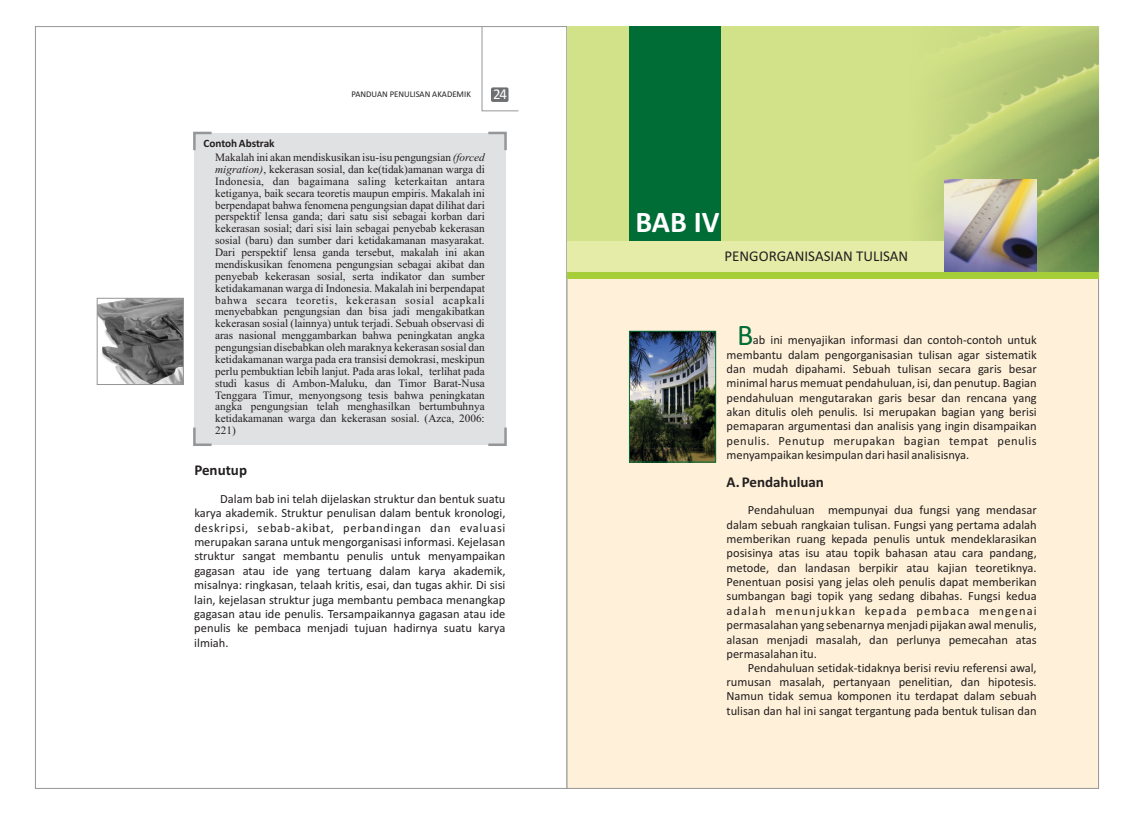
<style>
.page{position:relative;width:1134px;height:815px;background:#fff}
.page>*{position:absolute;margin:0;border:0;box-sizing:border-box;transform-origin:0 0}
.t1{font:700 30px "Calibri";color:#fff}
.t2{font:30px "Calibri";color:#006c36}
.t3{font:15px "Calibri";color:#231f20}
.t4{font:700 15px "Calibri";color:#231f20}
.t5{font:15px "Calibri";color:#fff}
.t6{font:12.5px/14.4px "Calibri";color:#231f20;text-align:justify}
.t7{font:11.25px/11.9px "Times New Roman";color:#231f20;text-align:justify}
.t8{font:700 11.25px "Calibri";color:#231f20}
.t9{font:8.75px "Calibri";color:#231f20}
.s1{font-style:italic}
</style>
<div class="page">
<svg style="left:35px;top:26px;width:532px;height:763px"></svg>
<div style="left:194px;top:133px;width:311px;height:312px;background:#e0e1e2"></div>
<svg style="left:482px;top:26px;width:37px;height:85px"></svg>
<div style="left:491px;top:87px;width:17px;height:15px;background:#6d6f71;border-radius:2px"></div>
<div style="left:567px;top:26px;width:532px;height:763px;background:#fff1d9"></div>
<div style="left:567px;top:27px;width:531px;height:245px;background:#d2e288"></div>
<img style="left:923px;top:27px;width:175px;height:245px">
<div style="left:629px;top:27px;width:92px;height:214px;background:#006c36"></div>
<div style="left:567px;top:241px;width:381px;height:31px;background:#e4eca8"></div>
<img style="left:945px;top:180px;width:92px;height:92px">
<div style="left:567px;top:272px;width:531px;height:7px;background:#a6ce39"></div>
<img style="left:631px;top:333px;width:83px;height:127px">
<div style="left:629px;top:331px;width:87px;height:131px;border:1px solid #006c36"></div>
<img style="left:99px;top:300px;width:83px;height:83px">
<div style="left:97px;top:298px;width:87px;height:87px;border:1px solid #949698"></div>
<svg style="left:192px;top:425px;width:22px;height:22px"></svg>
<svg style="left:486px;top:425px;width:22px;height:22px"></svg>
<svg style="left:192px;top:130px;width:22px;height:23px"></svg>
<svg style="left:486px;top:130px;width:22px;height:23px"></svg>
<p class="t9" style="left:352px;top:91px;width:121px">PANDUAN PENULISAN AKADEMIK</p>
<p class="t5" style="left:493px;top:88px;width:15px">24</p>
<p class="t8" style="left:204px;top:139px;width:73px">Contoh Abstrak</p>
<p class="t7" style="left:215px;top:152px;width:271px">Makalah ini akan mendiskusikan isu-isu pengungsian <span class="s1">(forced migration)</span>, kekerasan sosial, dan ke(tidak)amanan warga di Indonesia, dan bagaimana saling keterkaitan antara ketiganya, baik secara teoretis maupun empiris. Makalah ini berpendapat bahwa fenomena pengungsian dapat dilihat dari perspektif lensa ganda; dari satu sisi sebagai korban dari kekerasan sosial; dari sisi lain sebagai penyebab kekerasan sosial (baru) dan sumber dari ketidakamanan masyarakat.<br>Dari perspektif lensa ganda tersebut, makalah ini akan mendiskusikan fenomena pengungsian sebagai akibat dan penyebab kekerasan sosial, serta indikator dan sumber ketidakamanan warga di Indonesia. Makalah ini berpendapat bahwa secara teoretis, kekerasan sosial acapkali menyebabkan pengungsian dan bisa jadi mengakibatkan kekerasan sosial (lainnya) untuk terjadi. Sebuah observasi di aras nasional menggambarkan bahwa peningkatan angka pengungsian disebabkan oleh maraknya kekerasan sosial dan ketidakamanan warga pada era transisi demokrasi, meskipun perlu pembuktian lebih lanjut. Pada aras lokal, terlihat pada studi kasus di Ambon-Maluku, dan Timor Barat-Nusa Tenggara Timur, menyongsong tesis bahwa peningkatan angka pengungsian telah menghasilkan bertumbuhnya ketidakamanan warga dan kekerasan sosial. (Azca, 2006:<br>221)</p>
<p class="t4" style="left:194px;top:464px;width:54px">Penutup</p>
<p class="t6" style="left:194px;top:493px;width:313px;text-indent:26px">Dalam bab ini telah dijelaskan struktur dan bentuk suatu karya akademik. Struktur penulisan dalam bentuk kronologi, deskripsi, sebab-akibat, perbandingan dan evaluasi merupakan sarana untuk mengorganisasi informasi. Kejelasan struktur sangat membantu penulis untuk menyampaikan gagasan atau ide yang tertuang dalam karya akademik, misalnya: ringkasan, telaah kritis, esai, dan tugas akhir. Di sisi lain, kejelasan struktur juga membantu pembaca menangkap gagasan atau ide penulis. Tersampaikannya gagasan atau ide penulis ke pembaca menjadi tujuan hadirnya suatu karya ilmiah.</p>
<h1 class="t1" style="left:635px;top:209px;width:86px">BAB IV</h1>
<p class="t3" style="left:724px;top:250px;width:185px">PENGORGANISASIAN TULISAN</p>
<h1 class="t2" style="left:737px;top:323px;width:18px">B</h1>
<p class="t6" style="left:726px;top:334px;width:312px;text-indent:26px">ab ini menyajikan informasi dan contoh-contoh untuk membantu dalam pengorganisasian tulisan agar sistematik dan mudah dipahami. Sebuah tulisan secara garis besar minimal harus memuat pendahuluan, isi, dan penutup. Bagian pendahuluan mengutarakan garis besar dan rencana yang akan ditulis oleh penulis. Isi merupakan bagian yang berisi pemaparan argumentasi dan analisis yang ingin disampaikan penulis. Penutup merupakan bagian tempat penulis menyampaikan kesimpulan dari hasil analisisnya.</p>
<p class="t4" style="left:726px;top:475px;width:99px">A. Pendahuluan</p>
<p class="t6" style="left:726px;top:504px;width:312px;text-indent:21px">Pendahuluan mempunyai dua fungsi yang mendasar dalam sebuah rangkaian tulisan. Fungsi yang pertama adalah memberikan ruang kepada penulis untuk mendeklarasikan posisinya atas isu atau topik bahasan atau cara pandang, metode, dan landasan berpikir atau kajian teoretiknya.<br>Penentuan posisi yang jelas oleh penulis dapat memberikan sumbangan bagi topik yang sedang dibahas. Fungsi kedua adalah menunjukkan kepada pembaca mengenai permasalahan yang sebenarnya menjadi pijakan awal menulis, alasan menjadi masalah, dan perlunya pemecahan atas permasalahan itu.</p>
<p class="t6" style="left:726px;top:661px;width:312px;text-indent:21px">Pendahuluan setidak-tidaknya berisi reviu referensi awal, rumusan masalah, pertanyaan penelitian, dan hipotesis.<br>Namun tidak semua komponen itu terdapat dalam sebuah tulisan dan hal ini sangat tergantung pada bentuk tulisan dan</p>
</div>
